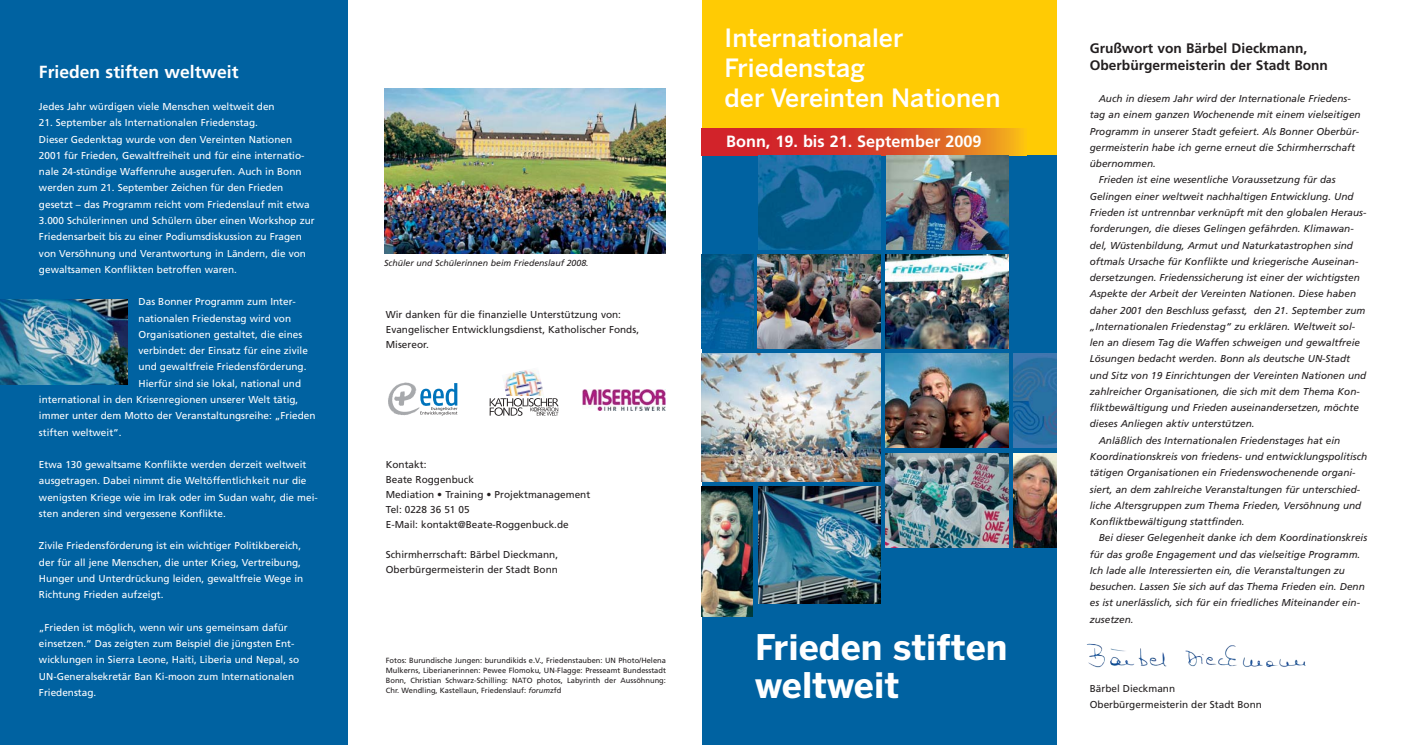
<style>
.page{position:relative;width:1404px;height:745px;background:#fff}
.page>*{position:absolute;margin:0;border:0;box-sizing:border-box;transform-origin:0 0}
.t1{font:700 35px/37.5px "Benton Sans";color:#fff}
.t2{font:500 25px/30px "Benton Sans";color:#fff}
.t3{font:700 17.5px "Frutiger";color:#fff}
.t4{font:700 16.25px "Frutiger";color:#fff}
.t5{font:700 13.75px/16.2px "Frutiger";color:#231f20}
.t6{font:italic 10px "Frutiger";color:#231f20}
.t7{font:10px/16.2px "Frutiger";color:#fff}
.t8{font:10px/15px "Frutiger";color:#231f20}
.t9{font:italic 8.75px "Frutiger";color:#231f20}
.t10{font:7.5px/10px "Frutiger";color:#231f20;text-align:justify}
.s1{font-style:italic}
</style>
<div class="page">
<img style="left:1088px;top:644px;width:148px;height:21px">
<div style="left:702px;top:0;width:354px;height:176px;background:#ffcb04"></div>
<div style="left:702px;top:155px;width:354px;height:589px;background:#0062a1"></div>
<svg style="left:702px;top:128px;width:322px;height:27px"></svg>
<img style="left:758px;top:486px;width:122px;height:116px">
<img style="left:702px;top:486px;width:50px;height:130px">
<img style="left:885px;top:453px;width:123px;height:94px">
<img style="left:1013px;top:453px;width:43px;height:94px">
<img style="left:758px;top:155px;width:122px;height:94px">
<img style="left:885px;top:155px;width:123px;height:94px">
<img style="left:885px;top:254px;width:123px;height:94px">
<img style="left:757px;top:254px;width:123px;height:94px">
<img style="left:702px;top:353px;width:178px;height:128px">
<img style="left:885px;top:353px;width:123px;height:94px">
<img style="left:1013px;top:353px;width:43px;height:94px">
<img style="left:702px;top:254px;width:51px;height:94px">
<img style="left:503px;top:370px;width:41px;height:27px">
<div style="left:505px;top:395px;width:37px;height:17px;background:#fff"></div>
<svg style="left:489px;top:398px;width:69px;height:17px"></svg>
<img style="left:582px;top:389px;width:83px;height:21px">
<img style="left:388px;top:382px;width:32px;height:33px">
<svg style="left:420px;top:383px;width:37px;height:32px"></svg>
<img style="left:384px;top:88px;width:282px;height:165px">
<div style="left:0;top:0;width:347px;height:744px;background:#0062a1"></div>
<img style="left:0;top:299px;width:128px;height:85px">
<h3 class="t3" style="left:39px;top:64px;width:201px">Frieden stiften weltweit</h3>
<p class="t7" style="left:39px;top:99px;width:237px">Jedes Jahr würdigen viele Menschen weltweit den</p>
<p class="t7" style="left:39px;top:115px;width:277px">21. September als Internationalen Friedenstag.<br>Dieser Gedenktag wurde von den Vereinten Nationen 2001 für Frieden, Gewaltfreiheit und für eine internatio&shy;nale 24-stündige Waffenruhe ausgerufen. Auch in Bonn werden zum 21. September Zeichen für den Frieden gesetzt – das Programm reicht vom Friedenslauf mit etwa 3.000 Schülerinnen und Schülern über einen Workshop zur Friedensarbeit bis zu einer Podiumsdiskussion zu Fragen von Versöhnung und Verantwortung in Ländern, die von gewaltsamen Konflikten betroffen waren.</p>
<p class="t7" style="left:138px;top:294px;width:159px">Das Bonner Programm zum Inter-</p>
<p class="t7" style="left:138px;top:310px;width:154px">nationalen Friedens tag wird von</p>
<p class="t7" style="left:138px;top:327px;width:165px">Organisationen gestaltet, die eines</p>
<p class="t7" style="left:138px;top:343px;width:171px">verbindet: der Einsatz für eine zivile</p>
<p class="t7" style="left:138px;top:359px;width:169px">und gewaltfreie Friedensförderung.</p>
<p class="t7" style="left:138px;top:375px;width:164px">Hierfür sind sie lokal, national und</p>
<p class="t7" style="left:39px;top:392px;width:261px">international in den Krisenre gionen unserer Welt tätig,</p>
<p class="t7" style="left:39px;top:408px;width:278px">immer unter dem Motto der Veranstaltungsreihe: „Frieden</p>
<p class="t7" style="left:39px;top:424px;width:84px">stiften weltweit“.</p>
<p class="t7" style="left:39px;top:457px;width:280px">Etwa 130 gewaltsame Konflikte werden derzeit weltweit ausgetragen. Dabei nimmt die Weltöffentlichkeit nur die wenigsten Kriege wie im Irak oder im Sudan wahr, die mei&shy;sten anderen sind vergessene Konflikte.</p>
<p class="t7" style="left:39px;top:538px;width:266px">Zivile Friedensförderung ist ein wichtiger Politikbereich, der für all jene Menschen, die unter Krieg, Vertreibung, Hunger und Unterdrückung leiden, gewaltfreie Wege in Richtung Frieden aufzeigt.</p>
<p class="t7" style="left:39px;top:619px;width:262px">„Frieden ist möglich, wenn wir uns gemeinsam dafür einsetzen.“ Das zeigten zum Beispiel die jüngsten Ent&shy;wicklungen in Sierra Leone, Haiti, Liberia und Nepal, so UN-Generalsekretär Ban Ki-moon zum Internationalen Friedenstag.</p>
<p class="t9" style="left:384px;top:259px;width:206px">Schüler und Schülerinnen beim Friedenslauf 2008.</p>
<p class="t8" style="left:386px;top:308px;width:255px">Wir danken für die finanzielle Unterstützung von:<br>Evangelischer Entwicklungsdienst, Katholischer Fonds,<br>Misereor.</p>
<p class="t8" style="left:386px;top:458px;width:206px">Kontakt:<br>Beate Roggenbuck<br>Mediation • Training • Projektmanagement<br>Tel: 0228 36 51 05<br>E-Mail: kontakt@Beate-Roggenbuck.de</p>
<p class="t8" style="left:386px;top:548px;width:174px">Schirmherrschaft: Bärbel Dieckmann,<br>Oberbürgermeisterin der Stadt Bonn</p>
<p class="t10" style="left:386px;top:655px;width:281px">Fotos: Burundische Jungen: burundikids e.V., Friedenstauben: UN Photo/Helena Mulkerns, Liberianerinnen: Pewee Flomoku, UN-Flagge: Presseamt Bundesstadt Bonn, Christian Schwarz-Schilling: NATO photos, Labyrinth der Aussöhnung:<br>Chr. Wendling, Kastellaun, Friedenslauf: <span class="s1">forum</span>zfd</p>
<h2 class="t2" style="left:724px;top:25px;width:277px">Internationaler<br>Friedenstag<br>der Vereinten Nationen</h2>
<h3 class="t4" style="left:726px;top:134px;width:257px">Bonn, 19. bis 21. September 2009</h3>
<h1 class="t1" style="left:755px;top:631px;width:254px">Frieden stiften weltweit</h1>
<h3 class="t5" style="left:1089px;top:41px;width:240px">Grußwort von Bärbel Dieckmann,<br>Oberbürgermeisterin der Stadt Bonn</h3>
<p class="t6" style="left:1098px;top:94px;width:254px">Auch in diesem Jahr wird der Internationale Friedens-</p>
<p class="t6" style="left:1089px;top:111px;width:272px">tag an einem ganzen Wochenende mit einem vielseitigen</p>
<p class="t6" style="left:1089px;top:127px;width:271px">Programm in unserer Stadt gefeiert. Als Bonner Oberbür-</p>
<p class="t6" style="left:1089px;top:143px;width:267px">germeisterin habe ich gerne erneut die Schirmherrschaft</p>
<p class="t6" style="left:1089px;top:159px;width:68px">übernommen.</p>
<p class="t6" style="left:1098px;top:176px;width:238px">Frieden ist eine wesentliche Voraussetzung für das</p>
<p class="t6" style="left:1089px;top:192px;width:265px">Gelingen einer weltweit nachhaltigen Entwicklung. Und</p>
<p class="t6" style="left:1089px;top:208px;width:278px">Frieden ist untrennbar verknüpft mit den globalen Heraus-</p>
<p class="t6" style="left:1089px;top:224px;width:265px">forderungen, die dieses Gelingen gefährden. Klimawan-</p>
<p class="t6" style="left:1089px;top:241px;width:265px">del, Wüstenbildung, Armut und Naturkatastrophen sind</p>
<p class="t6" style="left:1089px;top:257px;width:270px">oftmals Ursache für Konflikte und kriegerische Auseinan-</p>
<p class="t6" style="left:1089px;top:273px;width:271px">dersetzungen. Friedenssicherung ist einer der wichtigsten</p>
<p class="t6" style="left:1089px;top:289px;width:268px">Aspekte der Arbeit der Vereinten Nationen. Diese haben</p>
<p class="t6" style="left:1089px;top:306px;width:277px">daher 2001 den Beschluss gefasst, den 21. September zum</p>
<p class="t6" style="left:1089px;top:322px;width:267px">„Internationalen Friedenstag“ zu erklären. Weltweit sol-</p>
<p class="t6" style="left:1089px;top:338px;width:272px">len an diesem Tag die Waffen schweigen und gewaltfreie</p>
<p class="t6" style="left:1089px;top:354px;width:262px">Lösungen bedacht werden. Bonn als deutsche UN-Stadt</p>
<p class="t6" style="left:1089px;top:371px;width:278px">und Sitz von 19 Einrichtungen der Vereinten Nationen und</p>
<p class="t6" style="left:1089px;top:387px;width:271px">zahlreicher Organisationen, die sich mit dem Thema Kon-</p>
<p class="t6" style="left:1089px;top:403px;width:270px">fliktbewältigung und Frieden auseinandersetzen, möchte</p>
<p class="t6" style="left:1089px;top:419px;width:166px">dieses Anliegen aktiv unterstützen.</p>
<p class="t6" style="left:1098px;top:436px;width:243px">Anläßlich des Internationalen Friedenstages hat ein</p>
<p class="t6" style="left:1089px;top:452px;width:279px">Koordinationskreis von friedens- und entwicklungspolitisch</p>
<p class="t6" style="left:1089px;top:468px;width:267px">tätigen Organisationen ein Friedenswochenende organi-</p>
<p class="t6" style="left:1089px;top:484px;width:272px">siert, an dem zahlreiche Veranstaltungen für unterschied-</p>
<p class="t6" style="left:1089px;top:501px;width:273px">liche Altersgruppen zum Thema Frieden, Versöhnung und</p>
<p class="t6" style="left:1089px;top:517px;width:156px">Konfliktbewältigung stattfinden.</p>
<p class="t6" style="left:1098px;top:533px;width:270px">Bei dieser Gelegenheit danke ich dem Koordinationskreis</p>
<p class="t6" style="left:1089px;top:549px;width:272px">für das große Engagement und das vielseitige Programm.</p>
<p class="t6" style="left:1089px;top:566px;width:257px">Ich lade alle Interessierten ein, die Veranstaltungen zu</p>
<p class="t6" style="left:1089px;top:582px;width:276px">besuchen. Lassen Sie sich auf das Thema Frieden ein. Denn</p>
<p class="t6" style="left:1089px;top:598px;width:272px">es ist unerlässlich, sich für ein friedliches Miteinander ein-</p>
<p class="t6" style="left:1089px;top:614px;width:45px">zusetzen.</p>
<p class="t8" style="left:1089px;top:680px;width:173px;line-height:16.2px">Bärbel Dieckmann<br>Oberbürgermeisterin der Stadt Bonn</p>
</div>
